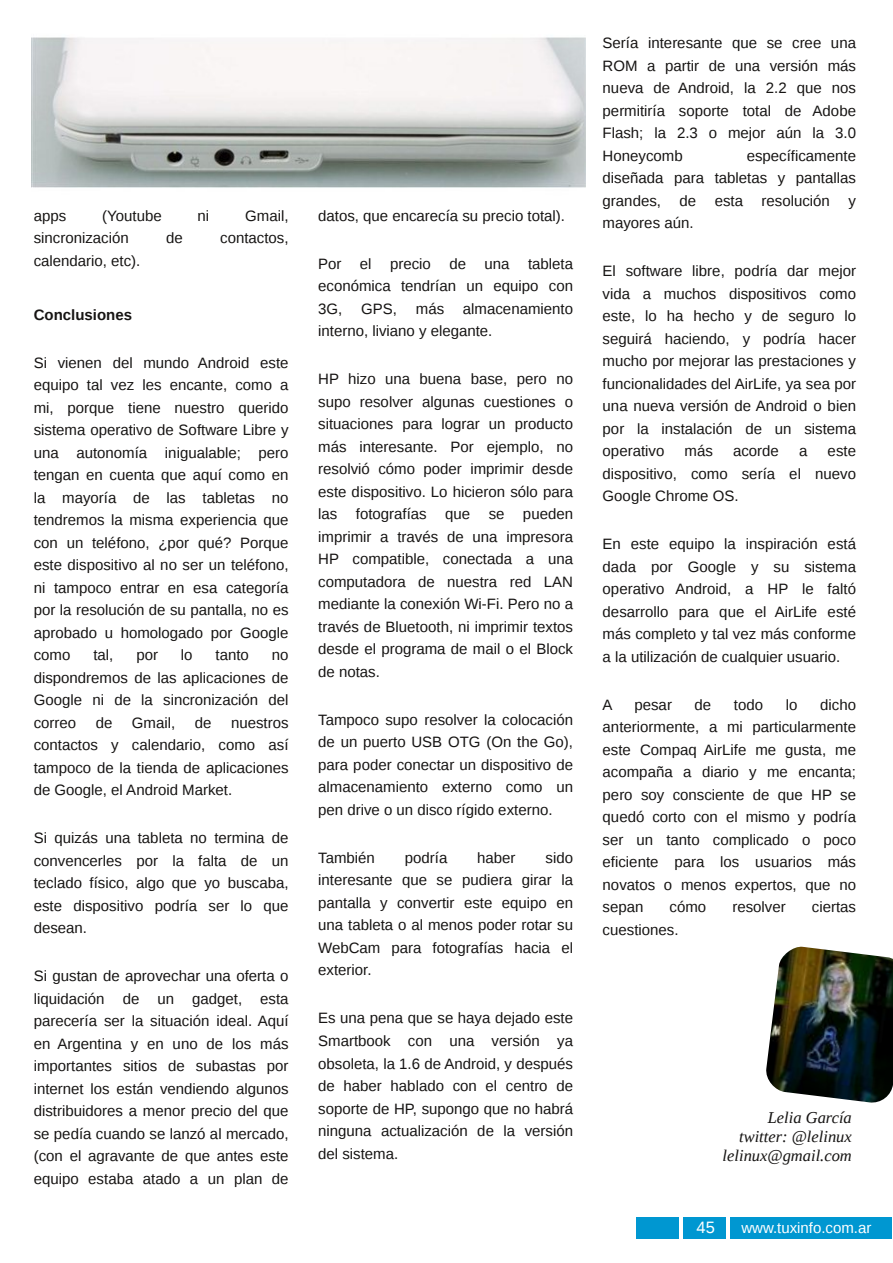
<style>
.page{position:relative;width:893px;height:1263px;background:#fff}
.page>*{position:absolute;margin:0;border:0;box-sizing:border-box;transform-origin:0 0}
.t1{font:italic 16.5px/18.9px "Liberation Serif";color:#161413;text-align:right}
.t2{font:16.5px "Liberation Sans";color:#fff}
.t3{font:15px/22.5px "Liberation Sans";color:#161413;text-align:justify}
.t4{font:15px "Liberation Sans";color:#fff}
.t5{font:700 15px "Liberation Sans";color:#161413}
</style>
<div class="page">
<div style="left:636px;top:1218px;width:256px;height:21px;background:#0097d1"></div>
<hr style="left:679px;top:1215px;width:4px;height:40px;background:#fff">
<hr style="left:726px;top:1209px;width:4px;height:40px;background:#fff">
<img style="left:31px;top:37px;width:555px;height:151px">
<img style="left:766px;top:946px;width:127px;height:157px">
<p class="t3" style="left:34px;top:204px;width:34px">apps</p>
<p class="t3" style="left:102px;top:204px;width:61px">(Youtube</p>
<p class="t3" style="left:198px;top:204px;width:13px">ni</p>
<p class="t3" style="left:245px;top:204px;width:45px">Gmail,</p>
<p class="t3" style="left:34px;top:227px;width:97px">sincronización</p>
<p class="t3" style="left:166px;top:227px;width:18px">de</p>
<p class="t3" style="left:220px;top:227px;width:70px">contactos,</p>
<p class="t3" style="left:34px;top:249px;width:108px">calendario, etc).</p>
<p class="t5" style="left:34px;top:306px;width:100px">Conclusiones</p>
<p class="t3" style="left:34px;top:351px;width:256px">Si vienen del mundo Android este equipo tal vez les encante, como a mi, porque tiene nuestro querido sistema operativo de Software Libre y una autonomía inigualable; pero tengan en cuenta que aquí como en la mayoría de las tabletas no tendremos la misma experiencia que con un teléfono, ¿por qué? Porque este dispositivo al no ser un teléfono, ni tampoco entrar en esa categoría por la resolución de su pantalla, no es aprobado u homologado por Google como</p>
<p class="t3" style="left:93px;top:644px;width:21px">tal,</p>
<p class="t3" style="left:136px;top:644px;width:23px">por</p>
<p class="t3" style="left:181px;top:644px;width:13px">lo</p>
<p class="t3" style="left:216px;top:644px;width:35px">tanto</p>
<p class="t3" style="left:34px;top:644px;width:256px;text-indent:238px">no dispondremos de las aplicaciones de Google ni de la sincronización del correo</p>
<p class="t3" style="left:96px;top:711px;width:18px">de</p>
<p class="t3" style="left:132px;top:711px;width:45px">Gmail,</p>
<p class="t3" style="left:195px;top:711px;width:18px">de</p>
<p class="t3" style="left:34px;top:711px;width:256px;text-indent:197px">nuestros contactos y calendario, como así tampoco de la tienda de aplicaciones de Google, el Android Market.</p>
<p class="t3" style="left:34px;top:827px;width:256px">Si quizás una tableta no termina de convencerles por la falta de un teclado físico, algo que yo buscaba, este dispositivo podría ser lo que desean.</p>
<p class="t3" style="left:34px;top:965px;width:256px">Si gustan de aprovechar una oferta o liquidación de un gadget, esta parecería ser la situación ideal. Aquí en Argentina y en uno de los más importantes sitios de subastas por internet los están vendiendo algunos distribuidores a menor precio del que se pedía cuando se lanzó al mercado, (con el agravante de que antes este equipo estaba atado a un plan de</p>
<p class="t3" style="left:318px;top:204px;width:248px">datos, que encarecía su precio total).</p>
<p class="t3" style="left:318px;top:252px;width:256px">Por el precio de una tableta económica tendrían un equipo con 3G,</p>
<p class="t3" style="left:361px;top:297px;width:37px">GPS,</p>
<p class="t3" style="left:416px;top:297px;width:30px">más</p>
<p class="t3" style="left:318px;top:297px;width:256px;text-indent:145px">almacenamiento interno, liviano y elegante.</p>
<p class="t3" style="left:318px;top:368px;width:256px">HP hizo una buena base, pero no supo resolver algunas cuestiones o situaciones para lograr un producto más interesante. Por ejemplo, no resolvió cómo poder imprimir desde este dispositivo. Lo hicieron sólo para las fotografías que se pueden imprimir a través de una impresora HP compatible, conectada a una computadora de nuestra red LAN mediante la conexión Wi-Fi. Pero no a través de Bluetooth, ni imprimir textos desde el programa de mail o el Block de notas.</p>
<p class="t3" style="left:318px;top:708px;width:256px">Tampoco supo resolver la colocación de un puerto USB OTG (On the Go), para poder conectar un dispositivo de almacenamiento externo como un pen drive o un disco rígido externo.</p>
<p class="t3" style="left:318px;top:846px;width:58px">También</p>
<p class="t3" style="left:405px;top:846px;width:44px">podría</p>
<p class="t3" style="left:477px;top:846px;width:40px">haber</p>
<p class="t3" style="left:318px;top:846px;width:256px;text-indent:227px">sido interesante que se pudiera girar la pantalla y convertir este equipo en una tableta o al menos poder rotar su WebCam para fotografías hacia el exterior.</p>
<p class="t3" style="left:318px;top:1007px;width:256px">Es una pena que se haya dejado este Smartbook con una versión ya obsoleta, la 1.6 de Android, y después de haber hablado con el centro de soporte de HP, supongo que no habrá ninguna actualización de la versión del sistema.</p>
<p class="t3" style="left:603px;top:32px;width:255px">Sería interesante que se cree una ROM a partir de una versión más nueva de Android, la 2.2 que nos permitiría soporte total de Adobe Flash; la 2.3 o mejor aún la 3.0<br>Honeycomb</p>
<p class="t3" style="left:603px;top:144px;width:255px;text-indent:144px">específicamente diseñada para tabletas y pantallas grandes, de esta resolución y mayores aún.</p>
<p class="t3" style="left:603px;top:260px;width:255px">El software libre, podría dar mejor vida a muchos dispositivos como este, lo ha hecho y de seguro lo seguirá haciendo, y podría hacer mucho por mejorar las prestaciones y funcionalidades del AirLife, ya sea por una nueva versión de Android o bien por la instalación de un sistema operativo</p>
<p class="t3" style="left:684px;top:440px;width:30px">más</p>
<p class="t3" style="left:733px;top:440px;width:47px">acorde</p>
<p class="t3" style="left:799px;top:440px;width:10px">a</p>
<p class="t3" style="left:603px;top:440px;width:255px;text-indent:225px">este dispositivo, como sería el nuevo Google Chrome OS.</p>
<p class="t3" style="left:603px;top:533px;width:255px">En este equipo la inspiración está dada por Google y su sistema operativo Android, a HP le faltó desarrollo para que el AirLife esté más completo y tal vez más conforme a la utilización de cualquier usuario.</p>
<p class="t3" style="left:603px;top:693px;width:11px">A</p>
<p class="t3" style="left:634px;top:693px;width:39px">pesar</p>
<p class="t3" style="left:695px;top:693px;width:18px">de</p>
<p class="t3" style="left:734px;top:693px;width:31px">todo</p>
<p class="t3" style="left:786px;top:693px;width:13px">lo</p>
<p class="t3" style="left:603px;top:693px;width:255px;text-indent:217px">dicho anteriormente, a mi particularmente este Compaq AirLife me gusta, me acompaña a diario y me encanta; pero soy consciente de que HP se quedó corto con el mismo y podría ser un tanto complicado o poco eficiente para los usuarios más novatos o menos expertos, que no sepan</p>
<p class="t3" style="left:670px;top:896px;width:38px">cómo</p>
<p class="t3" style="left:732px;top:896px;width:55px">resolver</p>
<p class="t3" style="left:812px;top:896px;width:46px">ciertas</p>
<p class="t3" style="left:603px;top:918px;width:77px">cuestiones.</p>
<p class="t1" style="left:723px;top:1108px;width:131px">Lelia García twitter: @lelinux lelinux@gmail.com</p>
<p class="t2" style="left:696px;top:1218px;width:20px">45</p>
<p class="t4" style="left:741px;top:1219px;width:132px">www.tuxinfo.com.ar</p>
</div>
